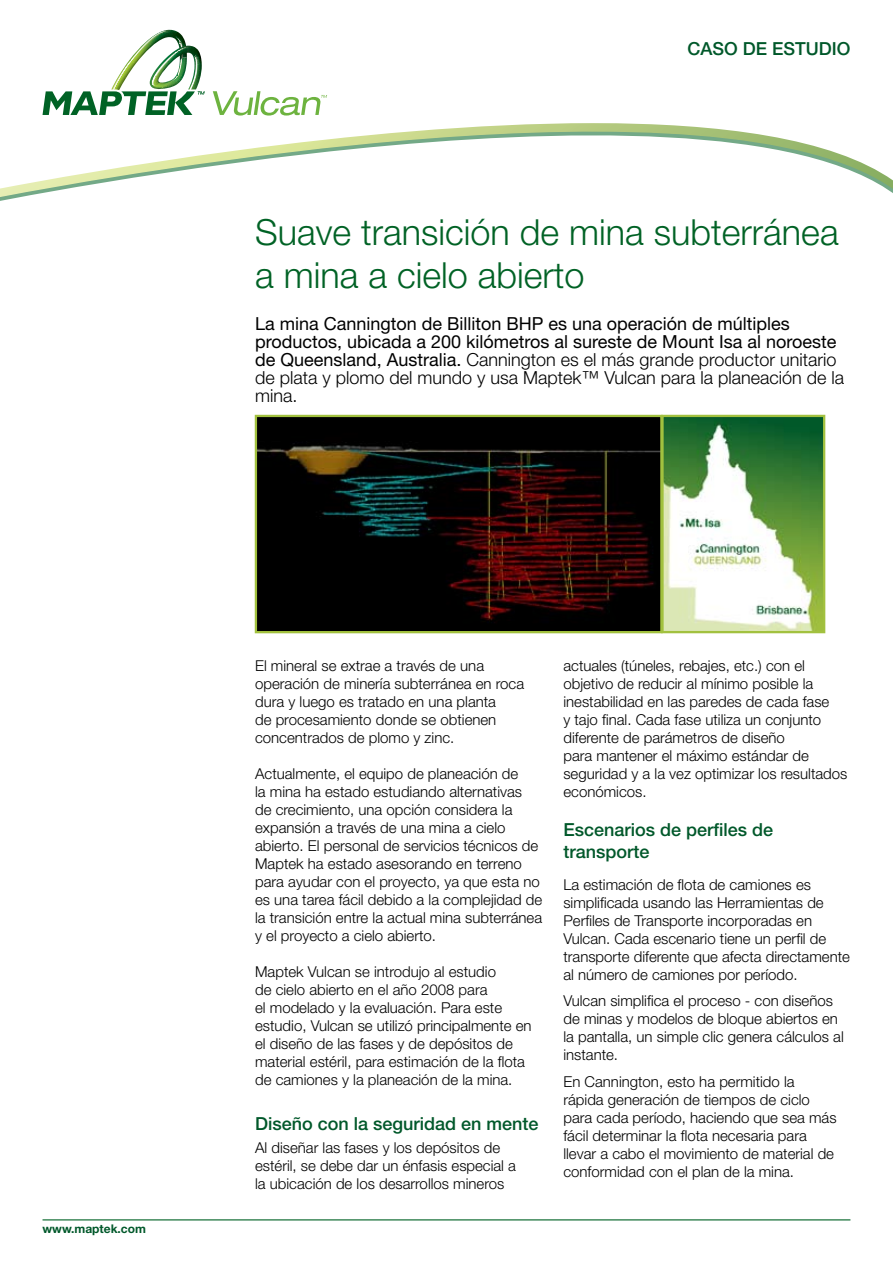
<style>
.page{position:relative;width:893px;height:1263px;background:#fff}
.page>*{position:absolute;margin:0;border:0;box-sizing:border-box;transform-origin:0 0}
.t1{font:300 36px/43.2px "Helvetica Neue LT Std";color:#006225}
.t2{font:18px/18px "Helvetica Neue LT Std";color:#000}
.t3{font:500 18px/21.6px "Helvetica Neue LT Std";color:#00582a}
.t4{font:300 15px/18px "Helvetica Neue LT Std";color:#000}
.t5{font:700 12px "Helvetica Neue LT Std";color:#00582a}
.s1{font-weight:300}
</style>
<div class="page">
<svg style="left:0;top:91px;width:893px;height:106px"></svg>
<svg style="left:43px;top:30px;width:162px;height:85px"></svg>
<svg style="left:213px;top:91px;width:114px;height:25px"></svg>
<hr style="left:43px;top:1219px;width:807px;height:1px;background:#006225">
<img style="left:258px;top:418px;width:564px;height:212px">
<div style="left:255px;top:415px;width:407px;height:218px;border:2px solid #a2c13f"></div>
<div style="left:661px;top:415px;width:164px;height:218px;border:2px solid #a2c13f"></div>
<p class="t5" style="left:43px;top:1221px;width:105px">www.maptek.com</p>
<p class="t3" style="left:687px;top:38px;width:165px">CASO DE ESTUDIO</p>
<h1 class="t1" style="left:255px;top:209px;width:585px">Suave transición de mina subterránea a mina a cielo abierto</h1>
<p class="t2" style="left:255px;top:314px;width:590px">La mina Cannington de Billiton BHP es una operación de múltiples productos, ubicada a 200 kilómetros al sureste de Mount Isa al noroeste de Queensland, Australia. <span class="s1">Cannington es el más grande productor unitario de plata y plomo del mundo y usa Maptek™ Vulcan para la planeación de la mina.</span></p>
<p class="t4" style="left:255px;top:656px;width:271px">El mineral se extrae a través de una operación de minería subterránea en roca dura y luego es tratado en una planta<br>de procesamiento donde se obtienen concentrados de plomo y zinc.</p>
<p class="t4" style="left:255px;top:764px;width:289px">Actualmente, el equipo de planeación de<br>la mina ha estado estudiando alternativas de crecimiento, una opción considera la expansión a través de una mina a cielo abierto. El personal de servicios técnicos de Maptek ha estado asesorando en terreno para ayudar con el proyecto, ya que esta no es una tarea fácil debido a la complejidad de la transición entre la actual mina subterránea y el proyecto a cielo abierto.</p>
<p class="t4" style="left:255px;top:962px;width:278px">Maptek Vulcan se introdujo al estudio<br>de cielo abierto en el año 2008 para<br>el modelado y la evaluación. Para este estudio, Vulcan se utilizó principalmente en el diseño de las fases y de depósitos de material estéril, para estimación de la flota de camiones y la planeación de la mina.</p>
<p class="t3" style="left:255px;top:1112px;width:285px">Diseño con la seguridad en mente</p>
<p class="t4" style="left:255px;top:1138px;width:262px">Al diseñar las fases y los depósitos de estéril, se debe dar un énfasis especial a la ubicación de los desarrollos mineros</p>
<p class="t4" style="left:563px;top:656px;width:285px">actuales (túneles, rebajes, etc.) con el objetivo de reducir al mínimo posible la inestabilidad en las paredes de cada fase<br>y tajo final. Cada fase utiliza un conjunto diferente de parámetros de diseño<br>para mantener el máximo estándar de seguridad y a la vez optimizar los resultados económicos.</p>
<p class="t3" style="left:563px;top:819px;width:211px">Escenarios de perfiles de transporte</p>
<p class="t4" style="left:563px;top:875px;width:288px">La estimación de flota de camiones es simplificada usando las Herramientas de Perfiles de Transporte incorporadas en Vulcan. Cada escenario tiene un perfil de transporte diferente que afecta directamente al número de camiones por período.</p>
<p class="t4" style="left:563px;top:992px;width:282px">Vulcan simplifica el proceso - con diseños de minas y modelos de bloque abiertos en la pantalla, un simple clic genera cálculos al instante.</p>
<p class="t4" style="left:563px;top:1072px;width:275px">En Cannington, esto ha permitido la rápida generación de tiempos de ciclo para cada período, haciendo que sea más fácil determinar la flota necesaria para llevar a cabo el movimiento de material de conformidad con el plan de la mina.</p>
</div>
